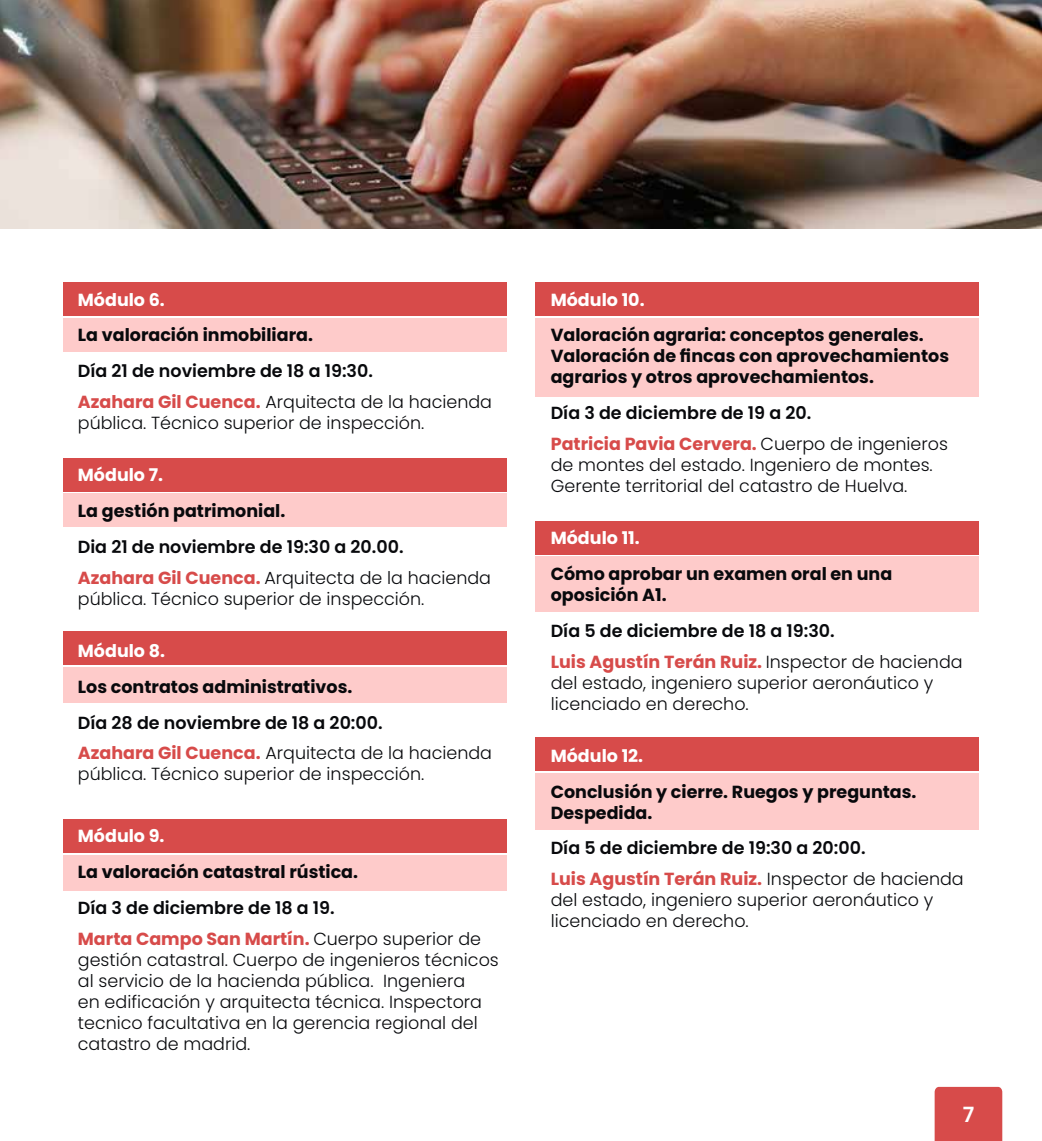
<style>
.page{position:relative;width:1042px;height:1141px;background:#fff}
.page>*{position:absolute;margin:0;border:0;box-sizing:border-box;transform-origin:0 0}
.t1{font:600 21px "Poppins";color:#fff}
.t2{font:300 17.5px/21px "Poppins";color:#08090c}
.t3{font:600 17.5px/31px "Poppins";color:#08090c}
.t4{font:700 17.5px/21px "Poppins";color:#08090c}
.t5{font:700 17.5px "Poppins";color:#fff}
.s1{font-weight:700;color:#d74b4a}
.s2{font-weight:300}
</style>
<div class="page">
<div style="left:934px;top:1087px;width:68px;height:54px;background:#d74b4a"></div>
<div style="left:63px;top:632px;width:443px;height:33px;background:#d74b4a"></div>
<div style="left:63px;top:819px;width:443px;height:33px;background:#d74b4a"></div>
<div style="left:63px;top:458px;width:443px;height:33px;background:#d74b4a"></div>
<div style="left:63px;top:283px;width:443px;height:33px;background:#d74b4a"></div>
<div style="left:536px;top:521px;width:443px;height:33px;background:#d74b4a"></div>
<div style="left:536px;top:737px;width:443px;height:34px;background:#d74b4a"></div>
<div style="left:536px;top:283px;width:443px;height:33px;background:#d74b4a"></div>
<div style="left:63px;top:668px;width:443px;height:35px;background:#fecbca"></div>
<div style="left:63px;top:855px;width:443px;height:35px;background:#fecbca"></div>
<div style="left:63px;top:494px;width:443px;height:33px;background:#fecbca"></div>
<div style="left:63px;top:318px;width:443px;height:34px;background:#fecbca"></div>
<div style="left:536px;top:557px;width:443px;height:55px;background:#fecbca"></div>
<div style="left:536px;top:773px;width:443px;height:57px;background:#fecbca"></div>
<div style="left:536px;top:318px;width:443px;height:79px;background:#fecbca"></div>
<img style="left:0;top:0;width:1042px;height:228px">
<p class="t5" style="left:78px;top:289px;width:88px">Módulo 6.</p>
<p class="t4" style="left:78px;top:325px;width:237px">La valoración inmobiliara.</p>
<p class="t3" style="left:78px;top:356px;width:416px">Día 21 de noviembre de 18 a 19:30.<br><span class="s1">Azahara Gil Cuenca.</span> <span class="s2">Arquitecta de la hacienda</span></p>
<p class="t2" style="left:78px;top:413px;width:348px">pública. Técnico superior de inspección.</p>
<p class="t5" style="left:78px;top:465px;width:87px">Módulo 7.</p>
<p class="t4" style="left:78px;top:500px;width:209px">La gestión patrimonial.</p>
<p class="t3" style="left:78px;top:531px;width:415px">Dia 21 de noviembre de 19:30 a 20.00.<br><span class="s1">Azahara Gil Cuenca.</span> <span class="s2">Arquitecta de la hacienda</span></p>
<p class="t2" style="left:78px;top:588px;width:348px">pública. Técnico superior de inspección.</p>
<p class="t5" style="left:78px;top:640px;width:89px">Módulo 8.</p>
<p class="t4" style="left:78px;top:676px;width:276px">Los contratos administrativos.</p>
<p class="t3" style="left:78px;top:707px;width:416px">Día 28 de noviembre de 18 a 20:00.<br><span class="s1">Azahara Gil Cuenca.</span> <span class="s2">Arquitecta de la hacienda</span></p>
<p class="t2" style="left:78px;top:764px;width:348px">pública. Técnico superior de inspección.</p>
<p class="t5" style="left:78px;top:826px;width:88px">Módulo 9.</p>
<p class="t4" style="left:78px;top:862px;width:282px">La valoración catastral rústica.</p>
<p class="t3" style="left:78px;top:892px;width:405px">Día 3 de diciembre de 18 a 19.<br><span class="s1">Marta Campo San Martín.</span> <span class="s2">Cuerpo superior de</span></p>
<p class="t2" style="left:78px;top:949px;width:422px">gestión catastral. Cuerpo de ingenieros técnicos al servicio de la hacienda pública. Ingeniera<br>en edificación y arquitecta técnica. Inspectora tecnico facultativa en la gerencia regional del catastro de madrid.</p>
<p class="t5" style="left:551px;top:289px;width:95px">Módulo 10.</p>
<p class="t4" style="left:551px;top:325px;width:400px">Valoración agraria: conceptos generales.<br>Valoración de fincas con aprovechamientos agrarios y otros aprovechamientos.</p>
<p class="t3" style="left:551px;top:398px;width:399px">Día 3 de diciembre de 19 a 20.<br><span class="s1">Patricia Pavia Cervera.</span> <span class="s2">Cuerpo de ingenieros</span></p>
<p class="t2" style="left:551px;top:455px;width:383px">de montes del estado. Ingeniero de montes.<br>Gerente territorial del catastro de Huelva.</p>
<p class="t5" style="left:551px;top:528px;width:91px">Módulo 11.</p>
<p class="t4" style="left:551px;top:563px;width:343px">Cómo aprobar un examen oral en una oposición A1.</p>
<p class="t3" style="left:551px;top:615px;width:413px">Día 5 de diciembre de 18 a 19:30.<br><span class="s1">Luis Agustín Terán Ruiz.</span> <span class="s2">Inspector de hacienda</span></p>
<p class="t2" style="left:551px;top:672px;width:384px">del estado, ingeniero superior aeronáutico y licenciado en derecho.</p>
<p class="t5" style="left:551px;top:745px;width:94px">Módulo 12.</p>
<p class="t4" style="left:551px;top:781px;width:367px">Conclusión y cierre. Ruegos y preguntas.<br>Despedida.</p>
<p class="t3" style="left:551px;top:833px;width:414px">Día 5 de diciembre de 19:30 a 20:00.<br><span class="s1">Luis Agustín Terán Ruiz.</span> <span class="s2">Inspector de hacienda</span></p>
<p class="t2" style="left:551px;top:890px;width:384px">del estado, ingeniero superior aeronáutico y licenciado en derecho.</p>
<p class="t1" style="left:962px;top:1102px;width:13px">7</p>
</div>
